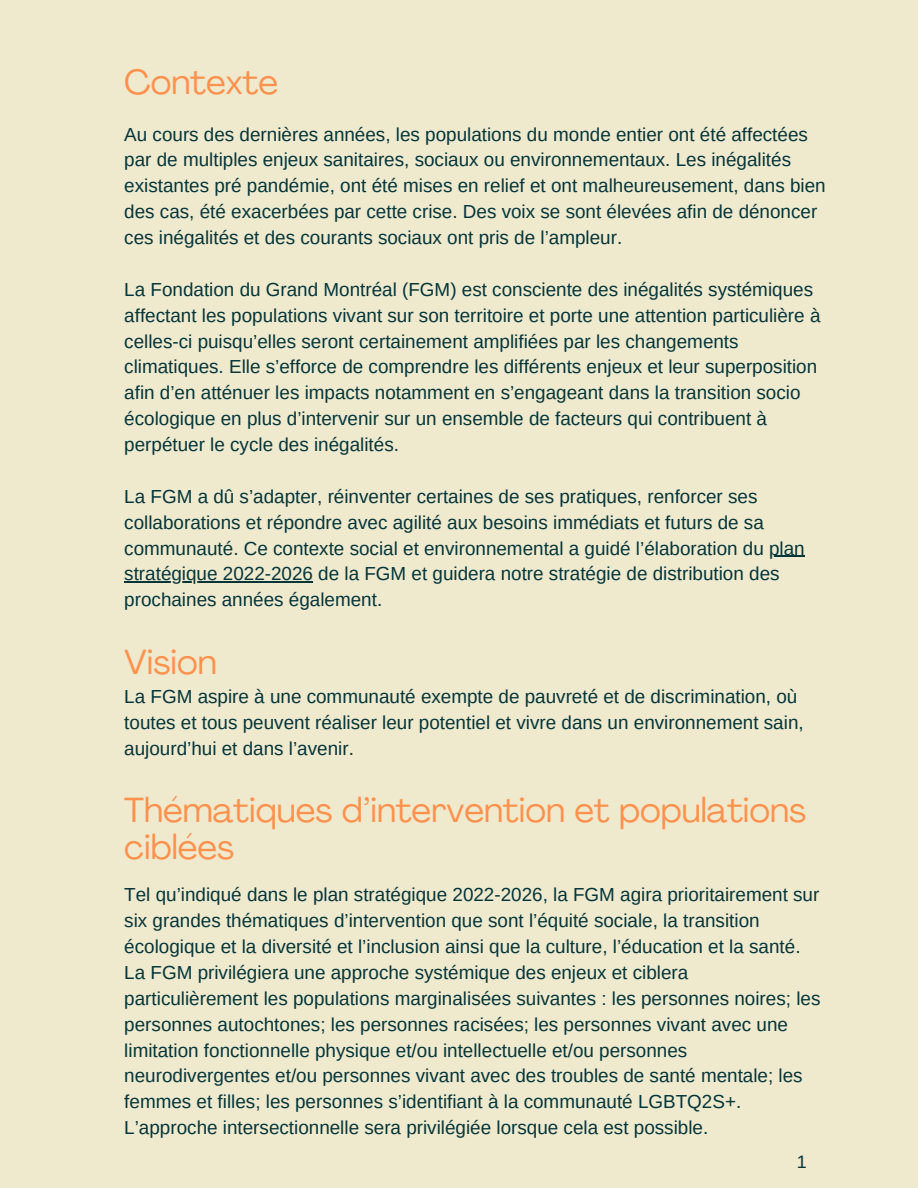
<style>
.page{position:relative;width:918px;height:1188px;background:#efe9ce}
.page>*{position:absolute;margin:0;border:0;box-sizing:border-box;transform-origin:0 0}
.t1{font:34.5px/37.2px "Agrandir";color:#ff914d}
.t2{font:18.9px/25.8px "Arimo";color:#043539}
.t3{font:18px "Arimo";color:#043539}
</style>
<div class="page">
<hr style="left:769px;top:556px;width:36px;height:1px;background:#043539">
<hr style="left:124px;top:582px;width:189px;height:1px;background:#043539">
<h1 class="t1" style="left:124px;top:67px;width:155px">Contexte</h1>
<p class="t2" style="left:124px;top:121px;width:703px">Au cours des dernières années, les populations du monde entier ont été affectées par de multiples enjeux sanitaires, sociaux ou environnementaux. Les inégalités existantes pré pandémie, ont été mises en relief et ont malheureusement, dans bien des cas, été exacerbées par cette crise. Des voix se sont élevées afin de dénoncer ces inégalités et des courants sociaux ont pris de l’ampleur.</p>
<p class="t2" style="left:124px;top:276px;width:698px">La Fondation du Grand Montréal (FGM) est consciente des inégalités systémiques affectant les populations vivant sur son territoire et porte une attention particulière à celles-ci puisqu’elles seront certainement amplifiées par les changements climatiques. Elle s’efforce de comprendre les différents enjeux et leur superposition afin d’en atténuer les impacts notamment en s’engageant dans la transition socio écologique en plus d’intervenir sur un ensemble de facteurs qui contribuent à perpétuer le cycle des inégalités.</p>
<p class="t2" style="left:124px;top:483px;width:682px">La FGM a dû s’adapter, réinventer certaines de ses pratiques, renforcer ses collaborations et répondre avec agilité aux besoins immédiats et futurs de sa communauté. Ce contexte social et environnemental a guidé l’élaboration du plan stratégique 2022-2026 de la FGM et guidera notre stratégie de distribution des prochaines années également.</p>
<h1 class="t1" style="left:124px;top:646px;width:94px">Vision</h1>
<p class="t2" style="left:124px;top:684px;width:681px">La FGM aspire à une communauté exempte de pauvreté et de discrimination, où toutes et tous peuvent réaliser leur potentiel et vivre dans un environnement sain, aujourd’hui et dans l’avenir.</p>
<h1 class="t1" style="left:124px;top:795px;width:683px">Thématiques d’intervention et populations ciblées</h1>
<p class="t2" style="left:124px;top:882px;width:698px">Tel qu’indiqué dans le plan stratégique 2022-2026, la FGM agira prioritairement sur six grandes thématiques d’intervention que sont l’équité sociale, la transition écologique et la diversité et l’inclusion ainsi que la culture, l’éducation et la santé.<br>La FGM privilégiera une approche systémique des enjeux et ciblera particulièrement les populations marginalisées suivantes : les personnes noires; les personnes autochtones; les personnes racisées; les personnes vivant avec une limitation fonctionnelle physique et/ou intellectuelle et/ou personnes neurodivergentes et/ou personnes vivant avec des troubles de santé mentale; les femmes et filles; les personnes s’identifiant à la communauté LGBTQ2S+.<br>L’approche intersectionnelle sera privilégiée lorsque cela est possible.</p>
<p class="t3" style="left:797px;top:1152px;width:12px">1</p>
</div>
